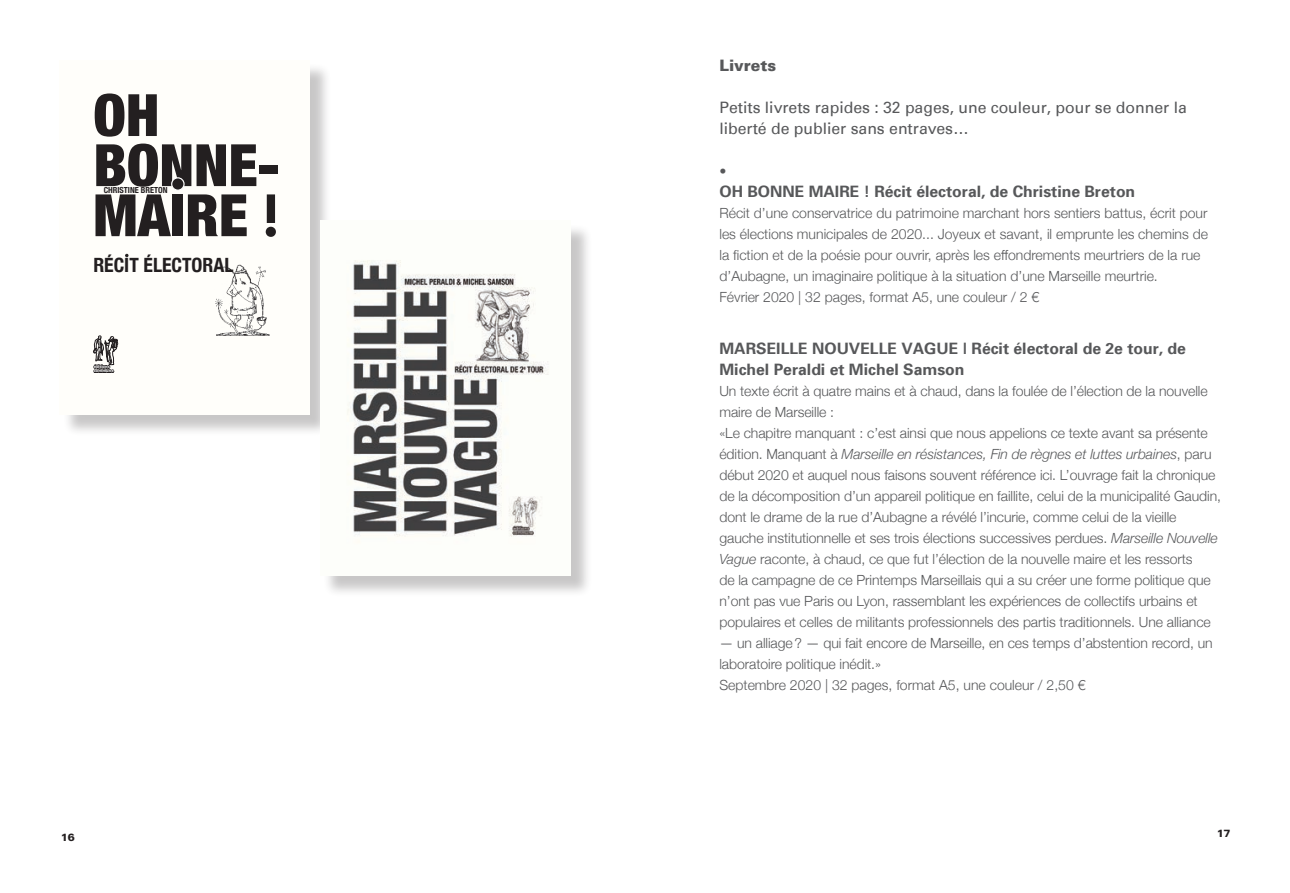
<style>
.page{position:relative;width:1290px;height:893px;background:#fff}
.page>*{position:absolute;margin:0;border:0;box-sizing:border-box;transform-origin:0 0}
.t1{font:900 condensed 58.45px/50.1px "Helvetica Neue";color:#231f20}
.t2{font:700 condensed 19.6px "Helvetica Neue";color:#231f20}
.t3{font:700 15.75px/21px "Univers 65";color:#57585a}
.t4{font:15.75px/21px "Univers";color:#57585a}
.t5{font:900 15.75px "Univers";color:#57585a}
.t6{font:300 14px/21px "Helvetica Neue";letter-spacing:-.005em;color:#57585a}
.t7{font:900 10.5px "Univers";color:#231f20}
.t8{font:700 condensed 8.4px "Helvetica Neue";color:#231f20}
.t9{font:700 4.2px/4.2px "Univers";color:#fff}
.s1{font-family:"Inter Face";font-weight:700;font-stretch:normal;font-size:62.65px}
.s2{font-style:italic}
</style>
<div class="page">
<div style="left:62px;top:62px;width:269px;height:374px;background:#231f20;opacity:.25"></div>
<div style="left:60px;top:60px;width:250px;height:354px;background:#fffefa"></div>
<svg style="left:93px;top:335px;width:25px;height:38px"></svg>
<svg style="left:172px;top:178px;width:12px;height:12px"></svg>
<div style="left:171px;top:177px;width:14px;height:14px;border:1px solid #fff;border-radius:50%"></div>
<img style="left:215px;top:265px;width:54px;height:71px">
<div style="left:323px;top:223px;width:269px;height:374px;background:#231f20;opacity:.25"></div>
<img style="left:320px;top:221px;width:250px;height:354px">
<h1 class="t1" style="left:93px;top:87px;width:187px">OH<br>BONNE-<br>MAIRE <span class="s1">!</span></h1>
<p class="t8" style="left:104px;top:183px;width:65px">CHRISTINE BRETON</p>
<h2 class="t2" style="left:93px;top:249px;width:142px">RÉCIT ÉLECTORAL</h2>
<p class="t9" style="left:94px;top:364px;width:21px">éditions commune</p>
<p class="t7" style="left:61px;top:831px;width:15px">16</p>
<p class="t5" style="left:719px;top:56px;width:58px">Livrets</p>
<p class="t4" style="left:719px;top:97px;width:469px">Petits livrets rapides : 32 pages, une couleur, pour se donner la liberté de publier sans entraves…</p>
<p class="t6" style="left:719px;top:159px;width:8px">•</p>
<p class="t3" style="left:719px;top:180px;width:417px">OH BONNE MAIRE ! Récit électoral, de Christine Breton</p>
<p class="t6" style="left:719px;top:201px;width:490px">Récit d’une conservatrice du patrimoine marchant hors sentiers battus, écrit pour les élections municipales de 2020... Joyeux et savant, il emprunte les chemins de la fiction et de la poésie pour ouvrir, après les effondrements meurtriers de la rue d’Aubagne, un imaginaire politique à la situation d’une Marseille meurtrie.<br>Février 2020 | 32 pages, format A5, une couleur / 2 €</p>
<p class="t3" style="left:719px;top:338px;width:468px">MARSEILLE NOUVELLE VAGUE | Récit électoral de 2e tour, de<br>Michel Peraldi et Michel Samson</p>
<p class="t6" style="left:719px;top:380px;width:503px">Un texte écrit à quatre mains et à chaud, dans la foulée de l’élection de la nouvelle maire de Marseille :<br>«Le chapitre manquant : c’est ainsi que nous appelions ce texte avant sa présente édition. Manquant à <span class="s2">Marseille en résistances, Fin de règnes et luttes urbaines</span>, paru début 2020 et auquel nous faisons souvent référence ici. L’ouvrage fait la chronique de la décomposition d’un appareil politique en faillite, celui de la municipalité Gaudin, dont le drame de la rue d’Aubagne a révélé l’incurie, comme celui de la vieille gauche institutionnelle et ses trois élections successives perdues. <span class="s2">Marseille Nouvelle Vague</span> raconte, à chaud, ce que fut l’élection de la nouvelle maire et les ressorts<br>de la campagne de ce Printemps Marseillais qui a su créer une forme politique que n’ont pas vue Paris ou Lyon, rassemblant les expériences de collectifs urbains et populaires et celles de militants professionnels des partis traditionnels. Une alliance</p>
<p class="t6" style="left:719px;top:632px;width:495px">— un alliage? — qui fait encore de Marseille, en ces temps d’abstention record, un laboratoire politique inédit.»<br>Septembre 2020 | 32 pages, format A5, une couleur / 2,50 €</p>
<p class="t7" style="left:1217px;top:827px;width:15px">17</p>
</div>
